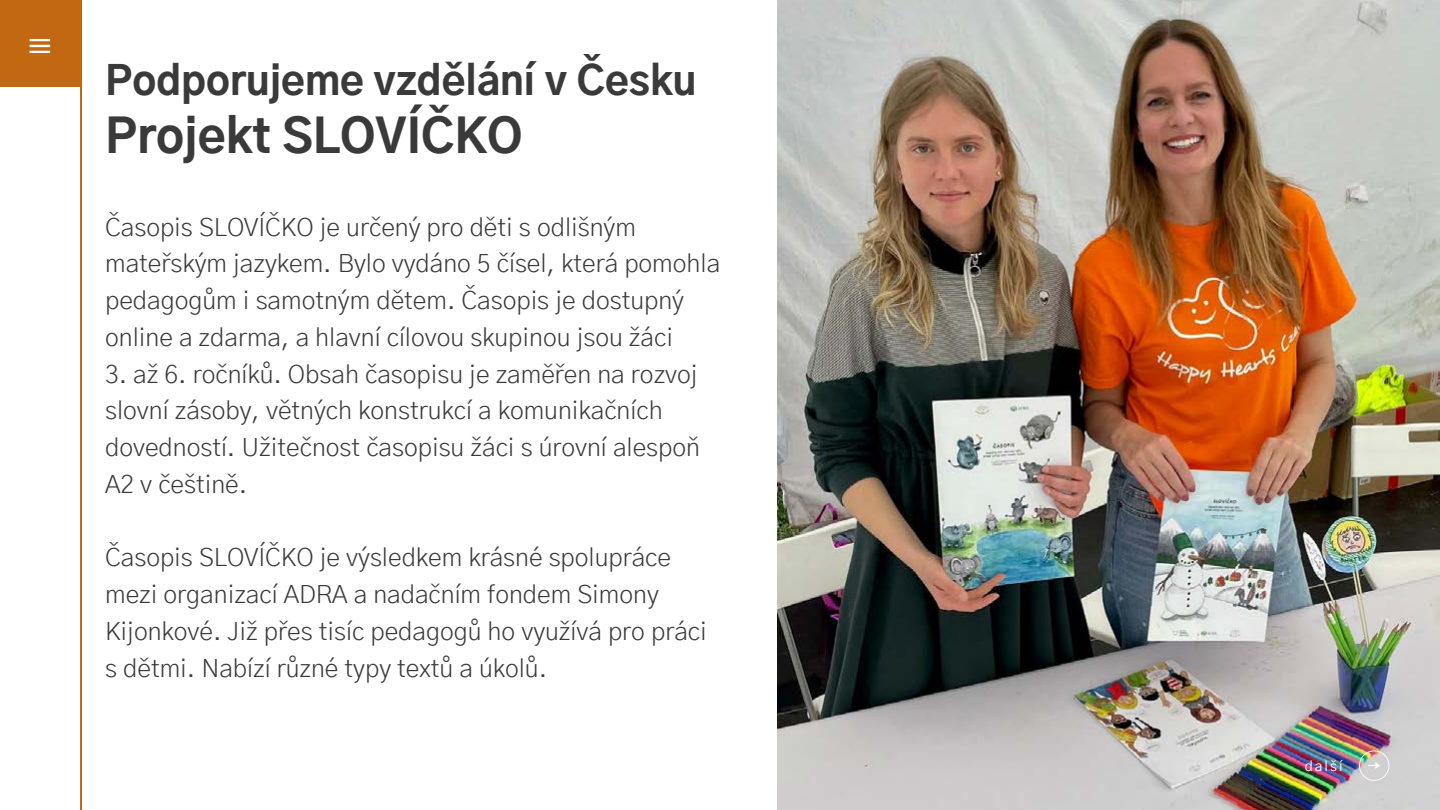
<style>
.page{position:relative;width:1440px;height:810px;background:#fff}
.page>*{position:absolute;margin:0;border:0;box-sizing:border-box;transform-origin:0 0}
.t1{font:800 46.8px "Gothic A1";color:#3b3a3a}
.t2{font:800 39.8px "Gothic A1";color:#3b3a3a}
.t3{font:300 25px/36.8px "Gothic A1";color:#3b3a3a}
.t4{font:14px "Gothic A1";letter-spacing:.145em;color:#fff}
</style>
<div class="page">
<img style="left:778px;top:0;width:662px;height:810px">
<div style="left:0;top:0;width:81px;height:81px;background:#c26813"></div>
<hr style="left:81px;top:0;width:1px;height:810px;background:#c26813">
<div style="left:0;top:5px;width:80px;height:81px;background:#c26813"></div>
<svg style="left:29px;top:39px;width:22px;height:14px"></svg>
<hr style="left:80px;top:5px;width:1px;height:805px;background:#c26813">
<svg style="left:1359px;top:750px;width:30px;height:31px"></svg>
<p class="t2" style="left:105px;top:63px;width:593px">Podporujeme vzdělání v Česku</p>
<p class="t1" style="left:105px;top:115px;width:419px">Projekt SLOVÍČKO</p>
<p class="t3" style="left:105px;top:210px;width:617px">Časopis SLOVÍČKO je určený pro děti s odlišným mateřským jazykem. Bylo vydáno 5 čísel, která pomohla pedagogům i samotným dětem. Časopis je dostupný online a zdarma, a hlavní cílovou skupinou jsou žáci</p>
<p class="t3" style="left:105px;top:357px;width:596px">3. až 6. ročníků. Obsah časopisu je zaměřen na rozvoj slovní zásoby, větných konstrukcí a komunikačních dovedností. Užitečnost časopisu žáci s úrovní alespoň A2 v češtině.</p>
<p class="t3" style="left:105px;top:541px;width:603px">Časopis SLOVÍČKO je výsledkem krásné spolupráce mezi organizací ADRA a nadačním fondem Simony<br>Kijonkové. Již přes tisíc pedagogů ho využívá pro práci</p>
<p class="t3" style="left:105px;top:651px;width:443px">s dětmi. Nabízí různé typy textů a úkolů.</p>
<p class="t4" style="left:1305px;top:760px;width:39px">další</p>
</div>
